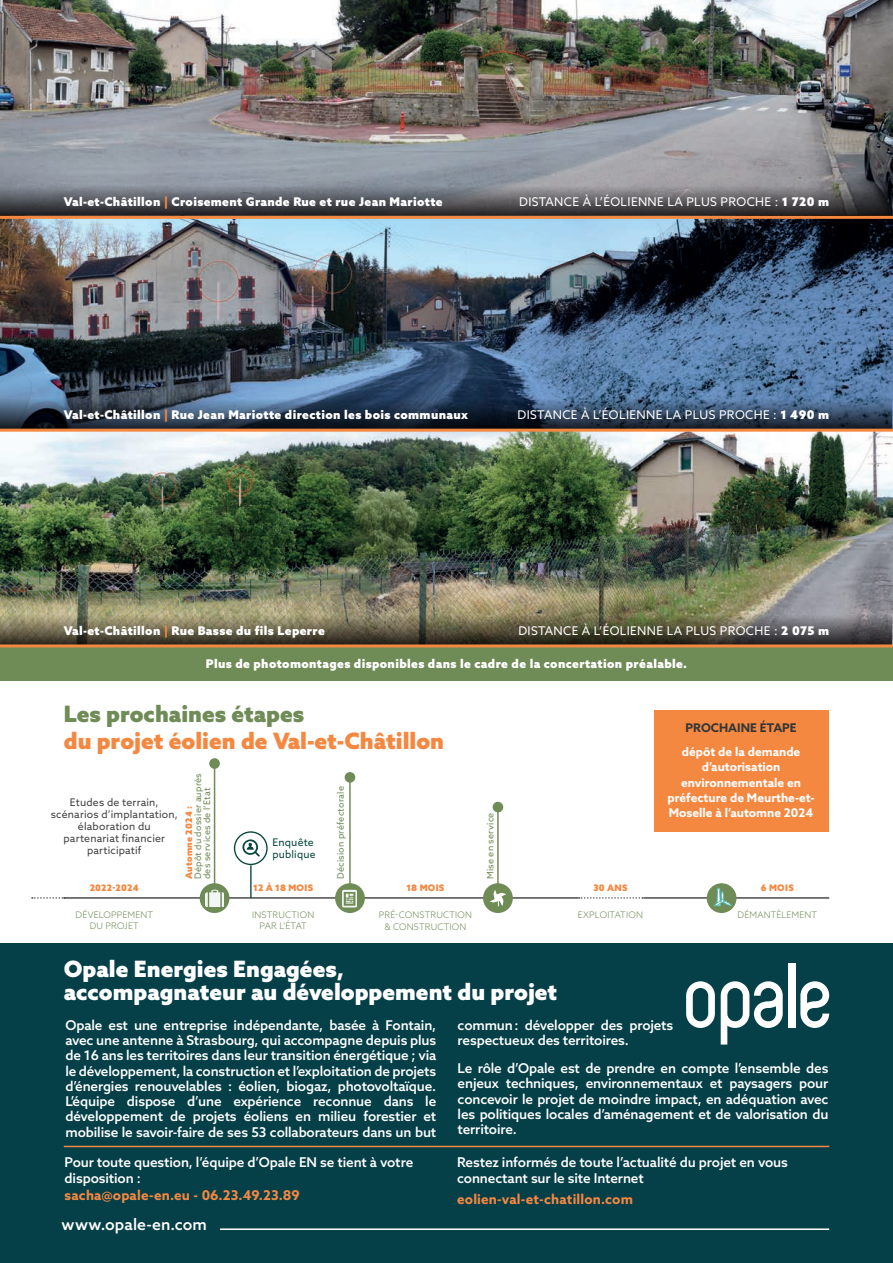
<style>
.page{position:relative;width:893px;height:1263px;background:#fff}
.page>*{position:absolute;margin:0;border:0;box-sizing:border-box;transform-origin:0 0}
.TITRE{font:900 22.5px/22.5px "Azo Sans";color:#fff}
.TITRE-2{font:900 22.5px/27px "Azo Sans";color:#f58841}
.texte_courant{font:500 15.75px "Azo Sans";letter-spacing:.005em;color:#fff}
.texte_courant-2{font:500 13.5px/15.3px "Azo Sans";letter-spacing:-.01em;color:#fff}
.texte_courant-3{font:700 13.5px "Azo Sans";letter-spacing:.015em;color:#f58841}
.t1{font:900 12px "Azo Sans";letter-spacing:.03em;color:#fff}
.t2{font:12px "Azo Sans";letter-spacing:.03em;color:#fff}
.t3{font:700 12px/15.3px "Azo Sans";color:#fff;text-align:center}
.t4{font:700 12px "Azo Sans";color:#333637}
.texte_courant-4{font:10.5px/12px "Azo Sans";letter-spacing:.015em;color:#414143;text-align:center}
.texte_courant-5{font:10.5px/12px "Azo Sans";letter-spacing:.015em;color:#06463c}
.texte_courant-6{font:300 9px/10.8px "Azo Sans";letter-spacing:.02em;color:#6f8b56;text-align:center}
.texte_courant-7{font:9px/9px "Azo Sans";letter-spacing:.025em;color:#6f8b56}
.texte_courant-8{font:900 9px "Azo Sans";letter-spacing:.035em;color:#f58841}
.texte_courant-9{font:900 9px "Azo Sans";letter-spacing:.015em;color:#f58841}
.s1{color:#f58841}
.s2{font-weight:900}
.s3{color:#6f8b56}
.s4{font-weight:900;color:#f58841}
.s5{font-weight:700;color:#f58841}
</style>
<div class="page">
<div style="left:0;top:944px;width:893px;height:319px;background:#053f48"></div>
<hr style="left:220px;top:1228px;width:609px;height:2px;background:#fff">
<svg style="left:800px;top:981px;width:29px;height:47px"></svg>
<svg style="left:721px;top:981px;width:62px;height:63px"></svg>
<svg style="left:686px;top:981px;width:29px;height:47px"></svg>
<div style="left:788px;top:964px;width:7px;height:64px;background:#fff"></div>
<img style="left:0;top:0;width:893px;height:644px">
<hr style="left:64px;top:897px;width:146px;height:2px;background:#414143">
<svg style="left:32px;top:897px;width:33px;height:2px"></svg>
<hr style="left:219px;top:897px;width:146px;height:2px;background:#414143">
<hr style="left:352px;top:897px;width:147px;height:2px;background:#414143">
<hr style="left:500px;top:897px;width:78px;height:2px;background:#414143">
<hr style="left:644px;top:897px;width:78px;height:2px;background:#414143">
<svg style="left:579px;top:897px;width:64px;height:2px"></svg>
<hr style="left:725px;top:897px;width:104px;height:2px;background:#414143">
<div style="left:234px;top:831px;width:34px;height:34px;border:1px solid #06463c;border-radius:50%"></div>
<svg style="left:242px;top:839px;width:18px;height:18px"></svg>
<hr style="left:214px;top:765px;width:1px;height:137px;background:#6f8b56">
<hr style="left:497px;top:806px;width:2px;height:104px;background:#6f8b56">
<hr style="left:349px;top:776px;width:2px;height:126px;background:#6f8b56">
<div style="left:200px;top:883px;width:29px;height:30px;background:#6f8b56;border-radius:50%"></div>
<div style="left:483px;top:883px;width:30px;height:30px;background:#6f8b56;border-radius:50%"></div>
<div style="left:707px;top:883px;width:29px;height:30px;background:#6f8b56;border-radius:50%"></div>
<div style="left:335px;top:883px;width:30px;height:30px;background:#6f8b56;border-radius:50%"></div>
<div style="left:209px;top:758px;width:11px;height:11px;background:#6f8b56;border-radius:50%"></div>
<div style="left:493px;top:802px;width:10px;height:10px;background:#6f8b56;border-radius:50%"></div>
<div style="left:345px;top:772px;width:10px;height:11px;background:#6f8b56;border-radius:50%"></div>
<svg style="left:714px;top:888px;width:18px;height:18px"></svg>
<svg style="left:342px;top:890px;width:15px;height:17px"></svg>
<svg style="left:206px;top:889px;width:17px;height:18px"></svg>
<svg style="left:490px;top:890px;width:16px;height:16px"></svg>
<hr style="left:250px;top:865px;width:2px;height:33px;background:#06463c">
<div style="left:654px;top:710px;width:174px;height:121px;background:#f58841"></div>
<div style="left:0;top:646px;width:893px;height:35px;background:#6f8b56"></div>
<svg style="left:0;top:166px;width:892px;height:50px;background:#6e7076"></svg>
<svg style="left:0;top:378px;width:892px;height:51px;background:#3b516b"></svg>
<img style="left:0;top:594px;width:892px;height:50px">
<hr style="left:0;top:216px;width:893px;height:3px;background:#f58841">
<hr style="left:0;top:429px;width:893px;height:3px;background:#f58841">
<hr style="left:0;top:644px;width:893px;height:3px;background:#f58841">
<hr style="left:64px;top:1146px;width:765px;height:1px;background:#f58841">
<p class="t1" style="left:64px;top:194px;width:380px">Val-et-Châtillon <span class="s1">|</span> Croisement Grande Rue et rue Jean Mariotte</p>
<p class="t2" style="left:519px;top:194px;width:312px">DISTANCE À L’ÉOLIENNE LA PLUS PROCHE : <span class="s2">1 720 m</span></p>
<p class="t1" style="left:64px;top:406px;width:406px">Val-et-Châtillon <span class="s1">|</span> Rue Jean Mariotte direction les bois communaux</p>
<p class="t2" style="left:518px;top:407px;width:313px">DISTANCE À L’ÉOLIENNE LA PLUS PROCHE : <span class="s2">1 490 m</span></p>
<p class="t1" style="left:64px;top:622px;width:263px">Val-et-Châtillon <span class="s1">|</span> Rue Basse du fils Leperre</p>
<p class="t2" style="left:518px;top:622px;width:312px">DISTANCE À L’ÉOLIENNE LA PLUS PROCHE : <span class="s2">2 075 m</span></p>
<p class="t1" style="left:206px;top:656px;width:483px">Plus de photomontages disponibles dans le cadre de la concertation préalable.</p>
<p class="TITRE-2" style="left:64px;top:700px;width:382px"><span class="s3">Les prochaines étapes<br></span>du projet éolien de Val-et-Châtillon</p>
<p class="texte_courant-4" style="left:51px;top:796px;width:128px">Etudes de terrain, scénarios d’implantation, élaboration du partenariat financier participatif</p>
<p class="texte_courant-7" style="left:184px;top:879px;width:107px;rotate:-90deg"><span class="s4">Automne 2024 :<br></span>Dépôt du dossier auprès des services de l’Etat</p>
<p class="texte_courant-5" style="left:273px;top:836px;width:44px">Enquête publique</p>
<p class="texte_courant-7" style="left:336px;top:879px;width:95px;rotate:-90deg">Décision préfectorale</p>
<p class="texte_courant-7" style="left:486px;top:879px;width:68px;rotate:-90deg">Mise en service</p>
<p class="t4" style="left:685px;top:720px;width:113px">PROCHAINE ÉTAPE</p>
<p class="t3" style="left:667px;top:744px;width:149px">dépôt de la demande d’autorisation environnementale en préfecture de Meurthe-et-<br>Moselle à l’automne 2024</p>
<p class="texte_courant-9" style="left:90px;top:882px;width:51px">2022-2024</p>
<p class="texte_courant-8" style="left:253px;top:882px;width:61px">12 À 18 MOIS</p>
<p class="texte_courant-8" style="left:406px;top:882px;width:39px">18 MOIS</p>
<p class="texte_courant-8" style="left:593px;top:882px;width:36px">30 ANS</p>
<p class="texte_courant-8" style="left:761px;top:882px;width:34px">6 MOIS</p>
<p class="texte_courant-6" style="left:76px;top:909px;width:79px">DÉVELOPPEMENT<br>DU PROJET</p>
<p class="texte_courant-6" style="left:252px;top:909px;width:64px">INSTRUCTION<br>PAR L'ÉTAT</p>
<p class="texte_courant-6" style="left:379px;top:909px;width:95px;line-height:12px">PRÉ-CONSTRUCTION &amp; CONSTRUCTION</p>
<p class="texte_courant-6" style="left:578px;top:909px;width:67px">EXPLOITATION</p>
<p class="texte_courant-6" style="left:737px;top:909px;width:81px">DÉMANTÈLEMENT</p>
<p class="TITRE" style="left:64px;top:957px;width:495px">Opale Energies Engagées,<br>accompagnateur au développement du projet</p>
<p class="texte_courant-2" style="left:66px;top:1017px;width:372px;text-align:justify">Opale est une entreprise indépendante, basée à Fontain, avec une antenne à Strasbourg, qui accompagne depuis plus de 16 ans les territoires dans leur transition énergétique ; via le développement, la construction et l’exploitation de projets d’énergies renouvelables : éolien, biogaz, photovoltaïque.<br>L’équipe dispose d’une expérience reconnue dans le développement de projets éoliens en milieu forestier et mobilise le savoir-faire de ses 53 collaborateurs dans un but</p>
<p class="texte_courant-2" style="left:458px;top:1017px;width:217px">commun: développer des projets respectueux des territoires.</p>
<p class="texte_courant-2" style="left:458px;top:1060px;width:372px;text-align:justify">Le rôle d’Opale est de prendre en compte l’ensemble des enjeux techniques, environnementaux et paysagers pour concevoir le projet de moindre impact, en adéquation avec les politiques locales d’aménagement et de valorisation du territoire.</p>
<p class="texte_courant-2" style="left:65px;top:1154px;width:350px;line-height:16.2px">Pour toute question, l’équipe d’Opale EN se tient à votre disposition :<br><span class="s5">sacha@opale-en.eu - 06.23.49.23.89</span></p>
<p class="texte_courant-2" style="left:457px;top:1154px;width:332px;line-height:16.2px">Restez informés de toute l’actualité du projet en vous connectant sur le site Internet</p>
<p class="texte_courant-3" style="left:457px;top:1190px;width:177px">eolien-val-et-chatillon.com</p>
<p class="texte_courant" style="left:62px;top:1213px;width:147px">www.opale-en.com</p>
</div>
